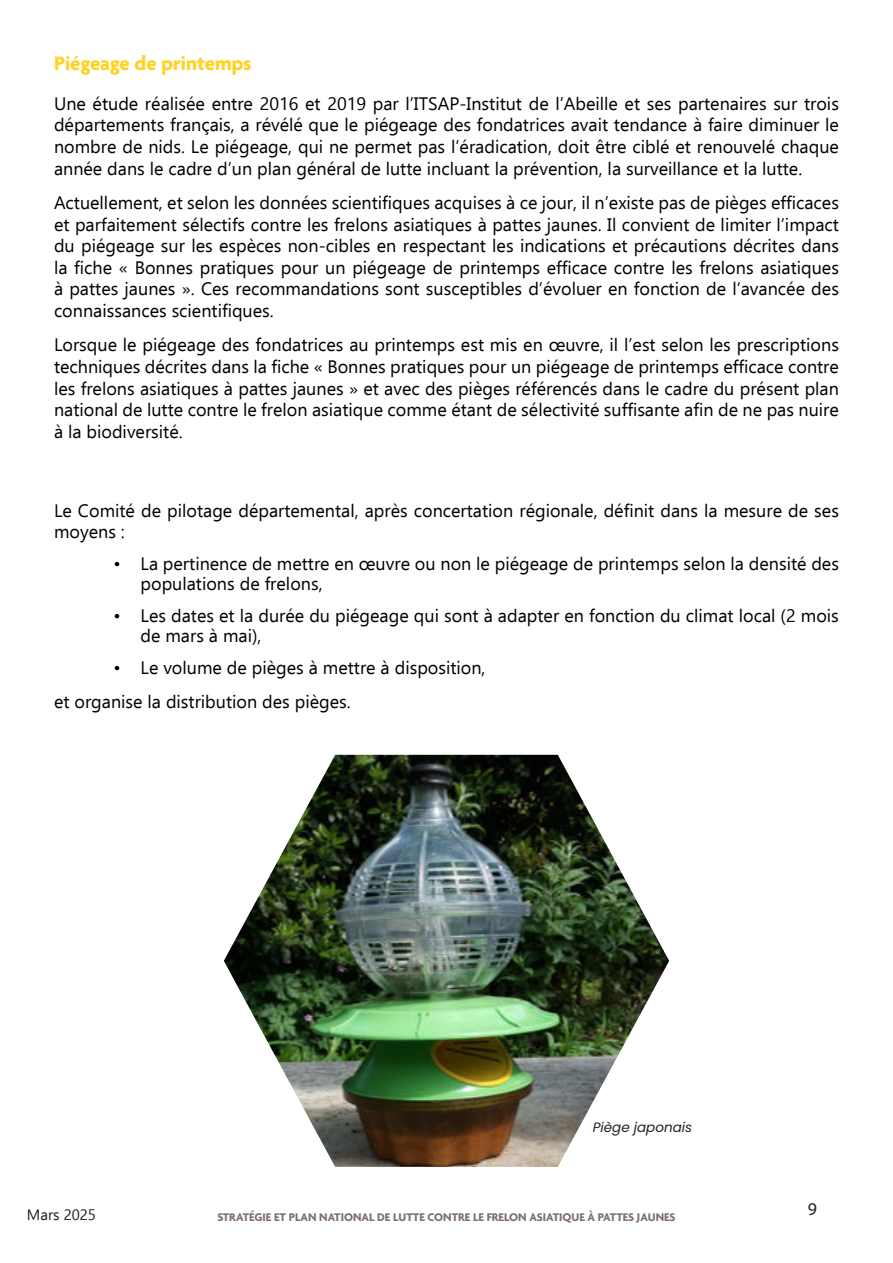
<style>
.page{position:relative;width:893px;height:1263px;background:#fff}
.page>*{position:absolute;margin:0;border:0;box-sizing:border-box;transform-origin:0 0}
.t1{font:700 21px "Agenda";color:#ffd224}
.t2{font:18px/21.6px "Ebrima";color:#000}
.t3{font:18px "Myriad Pro";color:#231f20}
.t4{font:15px "Ebrima";color:#231f20}
.t5{font:italic 13.5px "Poppins";color:#231f20}
.t6{font:700 12px "Agenda";color:#7d716c}
</style>
<div class="page">
<img style="left:224px;top:755px;width:445px;height:412px">
<p class="t1" style="left:54px;top:55px;width:199px">Piégeage de printemps</p>
<p class="t2" style="left:54px;top:94px;width:786px;text-align:justify">Une étude réalisée entre 2016 et 2019 par l’ITSAP-Institut de l’Abeille et ses partenaires sur trois départements français, a révélé que le piégeage des fondatrices avait tendance à faire diminuer le nombre de nids. Le piégeage, qui ne permet pas l’éradication, doit être ciblé et renouvelé chaque année dans le cadre d’un plan général de lutte incluant la prévention, la surveillance et la lutte.</p>
<p class="t2" style="left:54px;top:191px;width:786px;text-align:justify">Actuellement, et selon les données scientifiques acquises à ce jour, il n’existe pas de pièges efficaces et parfaitement sélectifs contre les frelons asiatiques à pattes jaunes. Il convient de limiter l’impact du piégeage sur les espèces non-cibles en respectant les indications et précautions décrites dans la fiche « Bonnes pratiques pour un piégeage de printemps efficace contre les frelons asiatiques à pattes jaunes ». Ces recommandations sont susceptibles d’évoluer en fonction de l’avancée des connaissances scientifiques.</p>
<p class="t2" style="left:54px;top:336px;width:786px;text-align:justify">Lorsque le piégeage des fondatrices au printemps est mis en œuvre, il l’est selon les prescriptions techniques décrites dans la fiche « Bonnes pratiques pour un piégeage de printemps efficace contre les frelons asiatiques à pattes jaunes » et avec des pièges référencés dans le cadre du présent plan national de lutte contre le frelon asiatique comme étant de sélectivité suffisante afin de ne pas nuire à la biodiversité.</p>
<p class="t2" style="left:54px;top:499px;width:786px">Le Comité de pilotage départemental, après concertation régionale, définit dans la mesure de ses moyens :</p>
<p class="t2" style="left:141px;top:556px;width:700px;line-height:19.5px;text-indent:-27px">• La pertinence de mettre en œuvre ou non le piégeage de printemps selon la densité des populations de frelons,</p>
<p class="t2" style="left:141px;top:608px;width:700px;line-height:19.5px;text-indent:-27px">• Les dates et la durée du piégeage qui sont à adapter en fonction du climat local (2 mois de mars à mai),</p>
<p class="t2" style="left:54px;top:652px;width:433px;line-height:34.3px;text-indent:60px">• Le volume de pièges à mettre à disposition, et organise la distribution des pièges.</p>
<p class="t5" style="left:593px;top:1122px;width:101px">Piège japonais</p>
<p class="t4" style="left:27px;top:1206px;width:71px">Mars 2025</p>
<p class="t6" style="left:217px;top:1210px;width:460px">STRATÉGIE ET PLAN NATIONAL DE LUTTE CONTRE LE FRELON ASIATIQUE À PATTES JAUNES</p>
<p class="t3" style="left:808px;top:1199px;width:11px">9</p>
</div>
